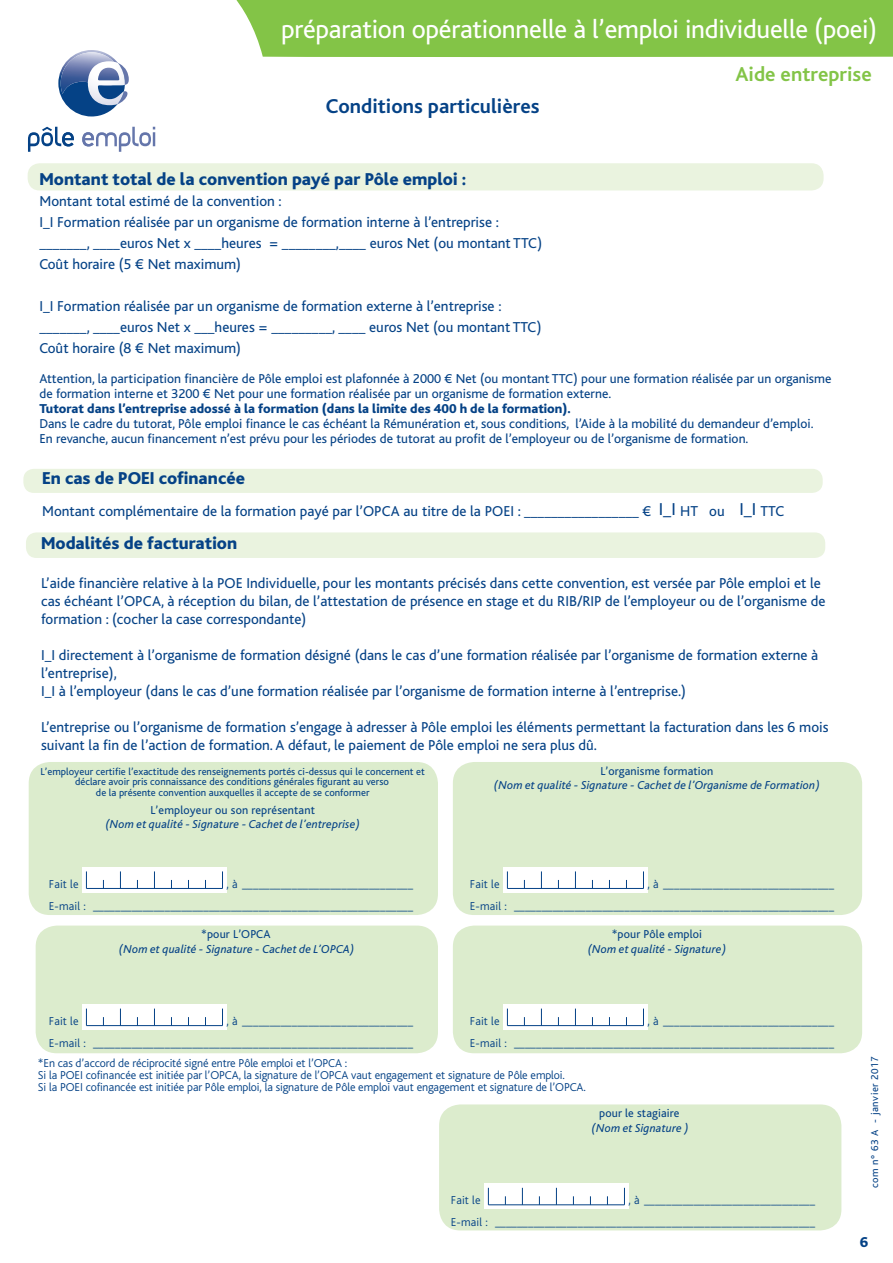
<style>
.page{position:relative;width:893px;height:1263px;background:#fff}
.page>*{position:absolute;margin:0;border:0;box-sizing:border-box;transform-origin:0 0}
.t1{font:27px "Bliss";letter-spacing:-.01em;color:#fff}
.t2{font:700 21px "Bliss";color:#054286}
.t3{font:700 21px "Bliss";color:#83c447}
.t4{font:800 18px "Bliss";color:#054286}
.t5{font:15px/18px "Bliss";color:#054286}
.t6{font:800 15px "Bliss";color:#054286}
.t7{font:13.5px/15px "Bliss";color:#054286}
.t8{font:800 13.5px "Bliss";color:#054286}
.t9{font:300 12px "Bliss";letter-spacing:-.01em;color:#054286}
.t10{font:italic 12px "Bliss";letter-spacing:.01em;color:#054286}
.t11{font:12px "Bliss";letter-spacing:.01em;color:#054286}
.t12{font:10.5px/10.5px "Bliss";color:#054286;text-align:center}
.t13{font:10.5px "Bliss";letter-spacing:.05em;color:#054286}
.s1{font-size:18px}
</style>
<div class="page">
<div style="left:236px;top:0;width:657px;height:57px;background:#83c447"></div>
<svg style="left:58px;top:50px;width:71px;height:66px"></svg>
<svg style="left:28px;top:127px;width:46px;height:25px"></svg>
<svg style="left:82px;top:127px;width:73px;height:25px"></svg>
<div style="left:453px;top:762px;width:409px;height:153px;background:#dceccd;border-radius:21px"></div>
<div style="left:26px;top:532px;width:799px;height:26px;background:#eaf3df;border-radius:10px"></div>
<div style="left:23px;top:469px;width:800px;height:24px;background:#eaf3df;border-radius:10px"></div>
<div style="left:36px;top:925px;width:402px;height:128px;background:#dceccd;border-radius:21px"></div>
<div style="left:29px;top:762px;width:409px;height:153px;background:#dceccd;border-radius:21px"></div>
<div style="left:453px;top:925px;width:409px;height:128px;background:#dceccd;border-radius:21px"></div>
<div style="left:82px;top:867px;width:145px;height:25px;background:#fff"></div>
<hr style="left:86px;top:888px;width:136px;height:1px;background:#054286">
<svg style="left:86px;top:871px;width:1px;height:17px"></svg>
<svg style="left:120px;top:871px;width:1px;height:17px"></svg>
<svg style="left:222px;top:871px;width:1px;height:17px"></svg>
<svg style="left:154px;top:871px;width:1px;height:17px"></svg>
<div style="left:82px;top:1004px;width:145px;height:26px;background:#fff"></div>
<hr style="left:86px;top:1025px;width:136px;height:1px;background:#054286">
<svg style="left:86px;top:1008px;width:1px;height:17px"></svg>
<svg style="left:120px;top:1008px;width:1px;height:17px"></svg>
<svg style="left:222px;top:1008px;width:1px;height:17px"></svg>
<svg style="left:154px;top:1008px;width:1px;height:17px"></svg>
<div style="left:503px;top:1004px;width:144px;height:26px;background:#fff"></div>
<hr style="left:507px;top:1025px;width:136px;height:1px;background:#054286">
<svg style="left:507px;top:1008px;width:1px;height:17px"></svg>
<svg style="left:541px;top:1008px;width:1px;height:17px"></svg>
<svg style="left:643px;top:1008px;width:1px;height:17px"></svg>
<svg style="left:575px;top:1008px;width:1px;height:17px"></svg>
<div style="left:503px;top:867px;width:144px;height:25px;background:#fff"></div>
<hr style="left:507px;top:888px;width:136px;height:1px;background:#054286">
<svg style="left:507px;top:871px;width:1px;height:17px"></svg>
<svg style="left:541px;top:871px;width:1px;height:17px"></svg>
<svg style="left:643px;top:871px;width:1px;height:17px"></svg>
<svg style="left:575px;top:871px;width:1px;height:17px"></svg>
<div style="left:28px;top:163px;width:796px;height:27px;background:#eaf3df;border-radius:12px"></div>
<div style="left:439px;top:1104px;width:402px;height:126px;background:#dceccd;border-radius:21px"></div>
<div style="left:484px;top:1183px;width:144px;height:26px;background:#fff"></div>
<hr style="left:488px;top:1204px;width:136px;height:1px;background:#054286">
<svg style="left:488px;top:1188px;width:1px;height:17px"></svg>
<svg style="left:522px;top:1188px;width:1px;height:17px"></svg>
<svg style="left:624px;top:1188px;width:1px;height:17px"></svg>
<svg style="left:556px;top:1188px;width:1px;height:17px"></svg>
<h1 class="t1" style="left:281px;top:15px;width:598px">préparation opérationnelle à l’emploi individuelle (poei)</h1>
<h2 class="t3" style="left:735px;top:63px;width:138px">Aide entreprise</h2>
<p class="t2" style="left:326px;top:95px;width:215px">Conditions particulières</p>
<p class="t4" style="left:39px;top:170px;width:428px">Montant total de la convention payé par Pôle emploi :</p>
<p class="t5" style="left:39px;top:193px;width:244px">Montant total estimé de la convention :</p>
<p class="t5" style="left:39px;top:214px;width:461px">I_I Formation réalisée par un organisme de formation interne à l’entreprise :</p>
<p class="t5" style="left:39px;top:235px;width:504px">_______, ____euros Net x ____heures = ________,____ euros Net (ou montant TTC)</p>
<p class="t5" style="left:39px;top:256px;width:203px">Coût horaire (5 € Net maximum)</p>
<p class="t5" style="left:39px;top:298px;width:464px">I_I Formation réalisée par un organisme de formation externe à l’entreprise :</p>
<p class="t5" style="left:39px;top:319px;width:504px">_______, ____euros Net x ___heures = _________, ____ euros Net (ou montant TTC)</p>
<p class="t5" style="left:39px;top:340px;width:203px">Coût horaire (8 € Net maximum)</p>
<p class="t7" style="left:39px;top:372px;width:794px">Attention, la participation financière de Pôle emploi est plafonnée à 2000 € Net (ou montant TTC) pour une formation réalisée par un organisme de formation interne et 3200 € Net pour une formation réalisée par un organisme de formation externe.</p>
<p class="t8" style="left:39px;top:402px;width:533px">Tutorat dans l’entreprise adossé à la formation (dans la limite des 400 h de la formation).</p>
<p class="t7" style="left:39px;top:417px;width:776px">Dans le cadre du tutorat, Pôle emploi finance le cas échéant la Rémunération et, sous conditions, l’Aide à la mobilité du demandeur d’emploi.</p>
<p class="t7" style="left:39px;top:432px;width:710px">En revanche, aucun financement n’est prévu pour les périodes de tutorat au profit de l’employeur ou de l’organisme de formation.</p>
<p class="t4" style="left:42px;top:469px;width:204px">En cas de POEI cofinancée</p>
<p class="t5" style="left:42px;top:502px;width:611px">Montant complémentaire de la formation payé par l’OPCA au titre de la POEI : _________________ €</p>
<p class="t5" style="left:659px;top:502px;width:127px"><span class="s1">I_I</span> HT ou <span class="s1">I_I</span> TTC</p>
<p class="t4" style="left:41px;top:534px;width:198px">Modalités de facturation</p>
<p class="t5" style="left:41px;top:574px;width:786px">L’aide financière relative à la POE Individuelle, pour les montants précisés dans cette convention, est versée par Pôle emploi et le cas échéant l’OPCA, à réception du bilan, de l’attestation de présence en stage et du RIB/RIP de l’employeur ou de l’organisme de formation : (cocher la case correspondante)</p>
<p class="t5" style="left:41px;top:646px;width:779px">I_I directement à l’organisme de formation désigné (dans le cas d’une formation réalisée par l’organisme de formation externe à l’entreprise),</p>
<p class="t5" style="left:41px;top:682px;width:646px">I_I à l’employeur (dans le cas d’une formation réalisée par l’organisme de formation interne à l’entreprise.)</p>
<p class="t5" style="left:41px;top:718px;width:789px">L’entreprise ou l’organisme de formation s’engage à adresser à Pôle emploi les éléments permettant la facturation dans les 6 mois suivant la fin de l’action de formation. A défaut, le paiement de Pôle emploi ne sera plus dû.</p>
<p class="t12" style="left:40px;top:766px;width:386px">L’employeur certifie l’exactitude des renseignements portés ci-dessus qui le concernent et déclare avoir pris connaissance des conditions générales figurant au verso</p>
<p class="t12" style="left:96px;top:787px;width:275px">de la présente convention auxquelles il accepte de se conformer</p>
<p class="t11" style="left:150px;top:803px;width:166px">L’employeur ou son représentant</p>
<p class="t10" style="left:105px;top:818px;width:257px">(Nom et qualité - Signature - Cachet de l’entreprise)</p>
<p class="t11" style="left:600px;top:764px;width:115px">L’organisme formation</p>
<p class="t10" style="left:494px;top:779px;width:328px">(Nom et qualité - Signature - Cachet de l’Organisme de Formation)</p>
<p class="t9" style="left:49px;top:878px;width:31px">Fait le</p>
<p class="t9" style="left:227px;top:878px;width:188px">, à _______________________________</p>
<p class="t9" style="left:49px;top:900px;width:366px">E-mail : __________________________________________________________</p>
<p class="t9" style="left:470px;top:878px;width:31px">Fait le</p>
<p class="t9" style="left:648px;top:878px;width:188px">, à _______________________________</p>
<p class="t9" style="left:470px;top:900px;width:366px">E-mail : __________________________________________________________</p>
<p class="t11" style="left:201px;top:928px;width:71px">*pour L’OPCA</p>
<p class="t10" style="left:119px;top:943px;width:238px">(Nom et qualité - Signature - Cachet de L’OPCA)</p>
<p class="t11" style="left:612px;top:928px;width:92px">*pour Pôle emploi</p>
<p class="t10" style="left:587px;top:943px;width:141px">(Nom et qualité - Signature)</p>
<p class="t9" style="left:49px;top:1015px;width:31px">Fait le</p>
<p class="t9" style="left:227px;top:1015px;width:188px">, à _______________________________</p>
<p class="t9" style="left:49px;top:1037px;width:366px">E-mail : __________________________________________________________</p>
<p class="t9" style="left:470px;top:1015px;width:31px">Fait le</p>
<p class="t9" style="left:648px;top:1015px;width:188px">, à _______________________________</p>
<p class="t9" style="left:470px;top:1037px;width:366px">E-mail : __________________________________________________________</p>
<p class="t9" style="left:38px;top:1056px;width:311px">*En cas d’accord de réciprocité signé entre Pôle emploi et l’OPCA :</p>
<p class="t9" style="left:38px;top:1068px;width:528px">Si la POEI cofinancée est initiée par l’OPCA, la signature de l’OPCA vaut engagement et signature de Pôle emploi.</p>
<p class="t9" style="left:38px;top:1080px;width:549px">Si la POEI cofinancée est initiée par Pôle emploi, la signature de Pôle emploi vaut engagement et signature de l’OPCA.</p>
<p class="t11" style="left:599px;top:1107px;width:82px">pour le stagiaire</p>
<p class="t10" style="left:591px;top:1121px;width:99px">(Nom et Signature )</p>
<p class="t9" style="left:451px;top:1194px;width:31px">Fait le</p>
<p class="t9" style="left:629px;top:1194px;width:188px">, à _______________________________</p>
<p class="t9" style="left:451px;top:1216px;width:366px">E-mail : __________________________________________________________</p>
<p class="t13" style="left:869px;top:1188px;width:133px;rotate:-90deg">com n° 63 A - janvier 2017</p>
<p class="t6" style="left:860px;top:1234px;width:10px">6</p>
</div>
